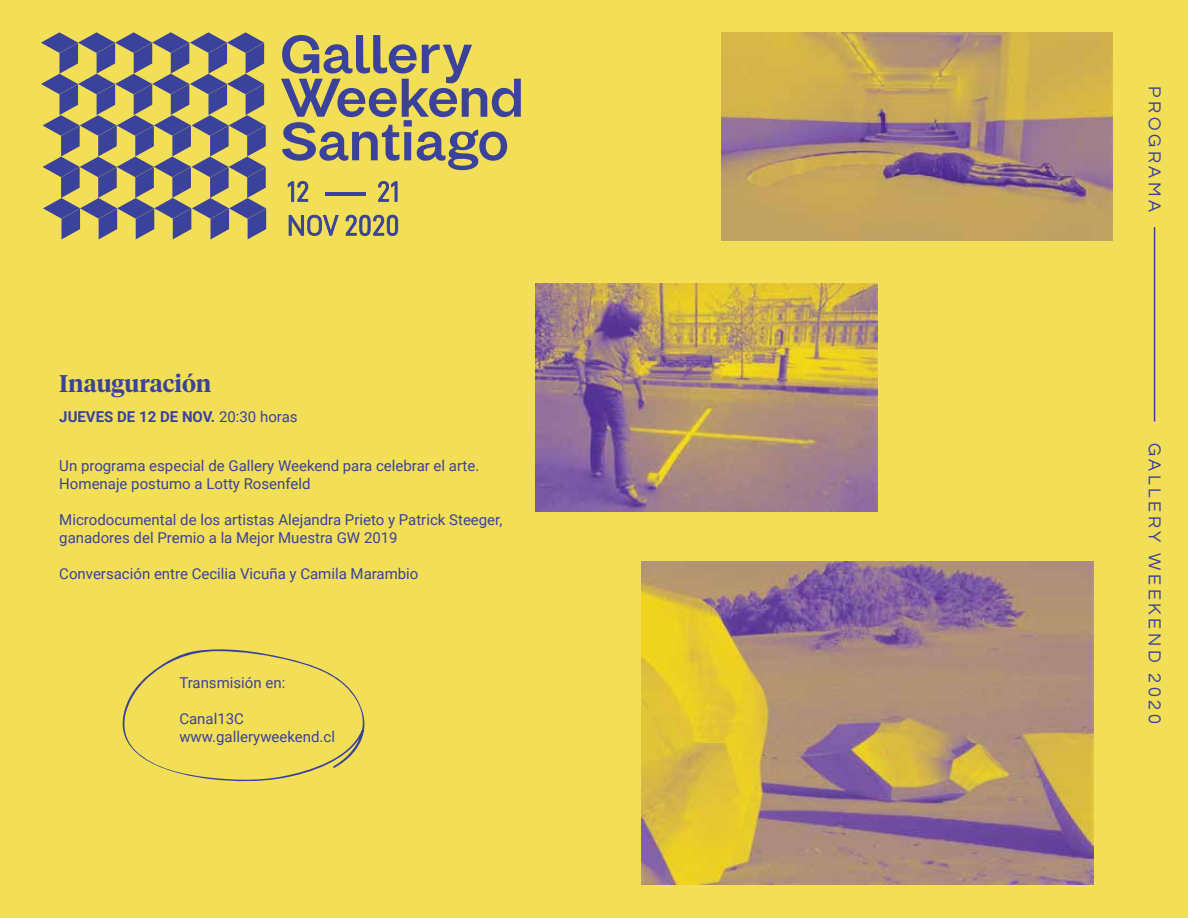
<style>
.page{position:relative;width:1188px;height:918px;background:#f2de57}
.page>*{position:absolute;margin:0;border:0;box-sizing:border-box;transform-origin:0 0}
.t1{font:600 24px "Tiempos Headline";color:#3a429b}
.t2{font:18px "Questrial";letter-spacing:.2em;color:#3a429b}
.t3{font:15px/18px "Roboto";color:#3a429b}
.t4{font:700 15px "Roboto";color:#3a429b}
.s1{font-weight:400}
</style>
<div class="page">
<svg style="left:281px;top:35px;width:240px;height:135px"></svg>
<svg style="left:41px;top:32px;width:225px;height:207px"></svg>
<hr style="left:325px;top:192px;width:40px;height:3px;background:#3a429b">
<svg style="left:288px;top:181px;width:20px;height:21px"></svg>
<svg style="left:378px;top:181px;width:19px;height:21px"></svg>
<svg style="left:289px;top:215px;width:50px;height:21px"></svg>
<svg style="left:346px;top:215px;width:52px;height:21px"></svg>
<img style="left:535px;top:283px;width:343px;height:229px">
<img style="left:641px;top:562px;width:453px;height:322px">
<img style="left:721px;top:32px;width:392px;height:209px">
<hr style="left:1154px;top:227px;width:1px;height:195px;background:#3a429b">
<svg style="left:122px;top:649px;width:243px;height:133px"></svg>
<h1 class="t1" style="left:59px;top:366px;width:154px">Inauguración</h1>
<p class="t4" style="left:59px;top:406px;width:240px">JUEVES DE 12 DE NOV. <span class="s1">20:30 horas</span></p>
<p class="t3" style="left:59px;top:456px;width:422px">Un programa especial de Gallery Weekend para celebrar el arte.<br>Homenaje postumo a Lotty Rosenfeld</p>
<p class="t3" style="left:59px;top:510px;width:445px">Microdocumental de los artistas Alejandra Prieto y Patrick Steeger, ganadores del Premio a la Mejor Muestra GW 2019</p>
<p class="t3" style="left:59px;top:564px;width:361px">Conversación entre Cecilia Vicuña y Camila Marambio</p>
<p class="t3" style="left:179px;top:673px;width:107px">Transmisión en:</p>
<p class="t3" style="left:179px;top:709px;width:157px">Canal13C www.galleryweekend.cl</p>
<p class="t2" style="left:1164px;top:86px;width:127px;rotate:90deg">PROGRAMA</p>
<p class="t2" style="left:1164px;top:442px;width:283px;rotate:90deg">GALLERY WEEKEND 2020</p>
</div>
